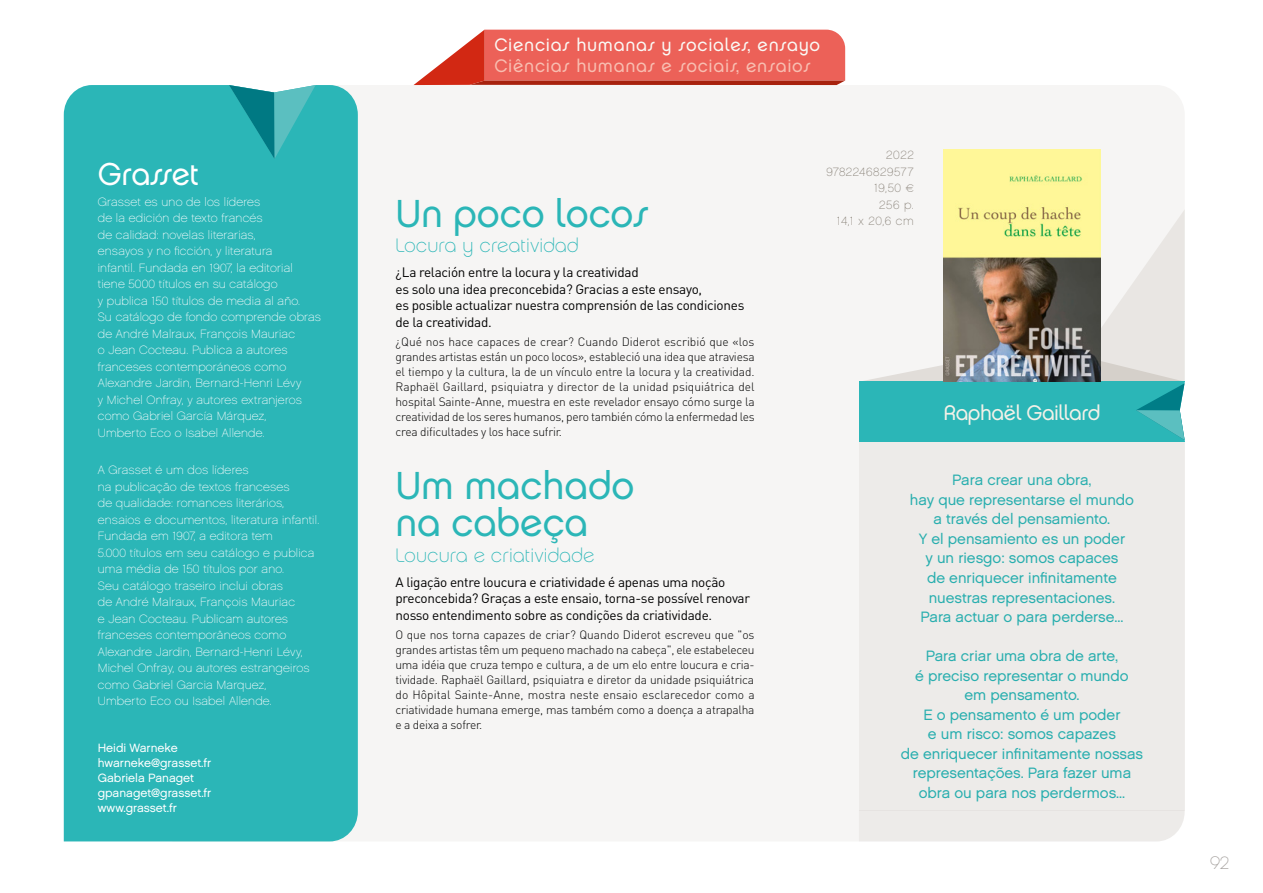
<style>
.page{position:relative;width:1263px;height:893px;background:#fff}
.page>*{position:absolute;margin:0;border:0;box-sizing:border-box;transform-origin:0 0}
.Titre{font:39px/37.5px "Chalet London Nineteen Seventy";color:#2bb6b7}
.TEXTE_BLOC_COULEUR{font:31.5px "Chalet London Nineteen Seventy";letter-spacing:-.015em;color:#fff}
.BLOC_1_AUTEUR{font:21px "Chalet London Nineteen Seventy";letter-spacing:-.02em;color:#f3f1e8}
.Sous_titre{font:19.5px "Chalet Paris Nineteen Seventy";letter-spacing:.02em;color:#2bb6b7}
.t1{font:18px "Chalet London Nineteen Seventy";letter-spacing:.04em;color:#faf9f5}
.t2{font:18px "Chalet London Nineteen Seventy";letter-spacing:.04em;color:#f8beb1}
.t3{font:18px "Chalet Paris Nineteen Seventy";color:#a5a19e}
.t4{font:15px/19.5px "Chalet London Nineteen Sixty";color:#2bb6b7;text-align:center}
.Texte_intro{font:13.5px/16.5px "DIN Pro";letter-spacing:-.02em;color:#000}
.TEXTE_BLOC_COULEUR-2{font:12px/16.5px "Chalet Paris Nineteen Sixty";letter-spacing:.02em;color:#fff}
.Texte{font:300 12px/15px "DIN Pro";letter-spacing:-.02em;color:#000;text-align:justify}
.TEXTE_CONTACT_BLOC_C{font:12px "Chalet London Nineteen Sixty";color:#fff}
.INFO_TECHNIQUE_LIVRE{font:12px/16.5px "Chalet Paris Nineteen Sixty";letter-spacing:.05em;color:#867f75;text-align:right}
</style>
<div class="page">
<svg style="left:414px;top:30px;width:431px;height:55px;background:#e6665c"></svg>
<div style="left:358px;top:85px;width:827px;height:756px;background:#f6f5f4"></div>
<div style="left:64px;top:85px;width:294px;height:756px;background:#2bb6b7"></div>
<svg style="left:223px;top:85px;width:98px;height:74px;background:#34aeb1"></svg>
<svg style="left:859px;top:209px;width:326px;height:233px"></svg>
<img style="left:943px;top:150px;width:158px;height:232px">
<div style="left:859px;top:442px;width:326px;height:368px;background:#edebe9"></div>
<div style="left:859px;top:810px;width:325px;height:31px;background:#edebe9"></div>
<p class="TEXTE_BLOC_COULEUR" style="left:98px;top:155px;width:102px">Grasset</p>
<p class="TEXTE_BLOC_COULEUR-2" style="left:98px;top:194px;width:225px">Grasset es uno de los líderes<br>de la edición de texto francés<br>de calidad: novelas literarias,<br>ensayos y no ficción, y literatura<br>infantil. Fundada en 1907, la editorial tiene 5000 títulos en su catálogo<br>y publica 150 títulos de media al año.<br>Su catálogo de fondo comprende obras de André Malraux, François Mauriac<br>o Jean Cocteau. Publica a autores franceses contemporáneos como Alexandre Jardin, Bernard-Henri Lévy<br>y Michel Onfray, y autores extranjeros como Gabriel García Márquez,<br>Umberto Eco o Isabel Allende.</p>
<p class="TEXTE_BLOC_COULEUR-2" style="left:98px;top:462px;width:223px">A Grasset é um dos líderes<br>na publicação de textos franceses<br>de qualidade: romances literários, ensaios e documentos, literatura infantil.<br>Fundada em 1907, a editora tem<br>5.000 títulos em seu catálogo e publica uma média de 150 títulos por ano.<br>Seu catálogo traseiro inclui obras<br>de André Malraux, François Mauriac<br>e Jean Cocteau. Publicam autores franceses contemporâneos como Alexandre Jardin, Bernard-Henri Lévy, Michel Onfray, ou autores estrangeiros como Gabriel Garcia Marquez,<br>Umberto Eco ou Isabel Allende.</p>
<p class="TEXTE_CONTACT_BLOC_C" style="left:98px;top:740px;width:82px">Heidi Warneke</p>
<p class="TEXTE_CONTACT_BLOC_C" style="left:98px;top:755px;width:115px">hwarneke@grasset.fr</p>
<p class="TEXTE_CONTACT_BLOC_C" style="left:98px;top:770px;width:98px">Gabriela Panaget</p>
<p class="TEXTE_CONTACT_BLOC_C" style="left:98px;top:785px;width:115px">gpanaget@grasset.fr</p>
<p class="TEXTE_CONTACT_BLOC_C" style="left:98px;top:800px;width:81px">www.grasset.fr</p>
<h3 class="t1" style="left:494px;top:34px;width:327px">Ciencias humanas y sociales, ensayo</h3>
<h3 class="t2" style="left:494px;top:55px;width:318px">Ciências humanas e sociais, ensaios</h3>
<p class="Titre" style="left:395px;top:194px;width:255px">Un poco locos</p>
<p class="Sous_titre" style="left:395px;top:234px;width:185px">Locura y creatividad</p>
<p class="Texte_intro" style="left:395px;top:263px;width:350px">¿La relación entre la locura y la creatividad<br>es solo una idea preconcebida? Gracias a este ensayo,<br>es posible actualizar nuestra comprensión de las condiciones de la creatividad.</p>
<p class="Texte" style="left:395px;top:334px;width:361px">¿Qué nos hace capaces de crear? Cuando Diderot escribió que «los grandes artistas están un poco locos», estableció una idea que atraviesa el tiempo y la cultura, la de un vínculo entre la locura y la creatividad.<br>Raphaël Gaillard, psiquiatra y director de la unidad psiquiátrica del hospital Sainte-Anne, muestra en este revelador ensayo cómo surge la creatividad de los seres humanos, pero también cómo la enfermedad les crea dificultades y los hace sufrir.</p>
<p class="Titre" style="left:395px;top:466px;width:241px">Um machado na cabeça</p>
<p class="Sous_titre" style="left:395px;top:544px;width:200px">Loucura e criatividade</p>
<p class="Texte_intro" style="left:395px;top:573px;width:356px">A ligação entre loucura e criatividade é apenas uma noção preconcebida? Graças a este ensaio, torna-se possível renovar nosso entendimento sobre as condições da criatividade.</p>
<p class="Texte" style="left:395px;top:627px;width:361px">O que nos torna capazes de criar? Quando Diderot escreveu que "os grandes artistas têm um pequeno machado na cabeça", ele estabeleceu uma idéia que cruza tempo e cultura, a de um elo entre loucura e cria&shy;tividade. Raphaël Gaillard, psiquiatra e diretor da unidade psiquiátrica do Hôpital Sainte-Anne, mostra neste ensaio esclarecedor como a criatividade humana emerge, mas também como a doença a atrapalha e a deixa a sofrer.</p>
<p class="INFO_TECHNIQUE_LIVRE" style="left:826px;top:147px;width:89px">2022<br>9782246829577<br>19,50 €<br>256 p.<br>14,1 x 20,6 cm</p>
<p class="BLOC_1_AUTEUR" style="left:943px;top:399px;width:158px">Raphaël Gaillard</p>
<p class="t4" style="left:910px;top:470px;width:226px">Para crear una obra,<br>hay que representarse el mundo a través del pensamiento.<br>Y el pensamiento es un poder<br>y un riesgo: somos capaces<br>de enriquecer infinitamente nuestras representaciones.<br>Para actuar o para perderse...</p>
<p class="t4" style="left:901px;top:646px;width:244px">Para criar uma obra de arte,<br>é preciso representar o mundo<br>em pensamento.<br>E o pensamento é um poder<br>e um risco: somos capazes<br>de enriquecer infinitamente nossas representações. Para fazer uma obra ou para nos perdermos...</p>
<h3 class="t3" style="left:1210px;top:852px;width:20px">92</h3>
</div>
